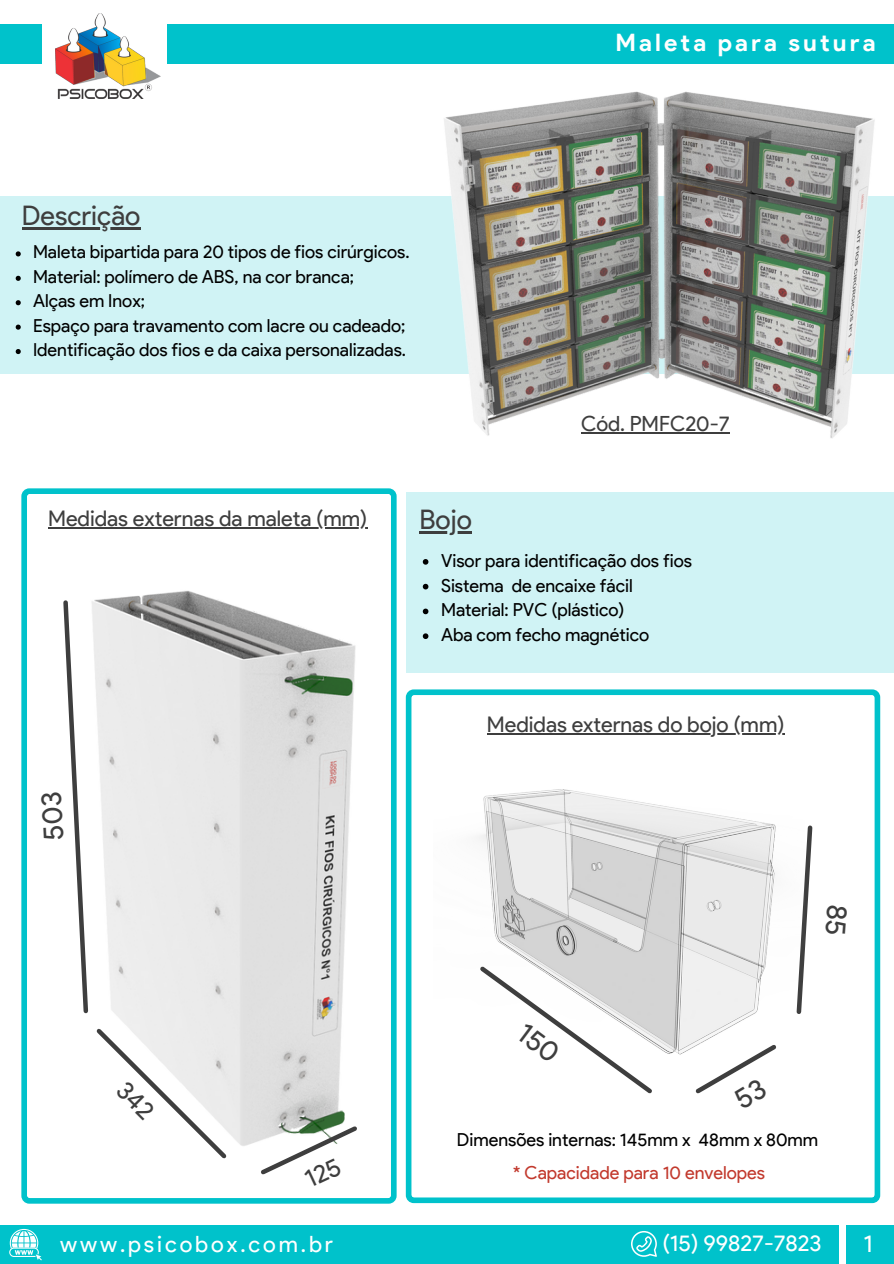
<style>
.page{position:relative;width:894px;height:1264px;background:#fff}
.page>*{position:absolute;margin:0;border:0;box-sizing:border-box;transform-origin:0 0}
.t1{font:27px "Product Sans";color:#3e3e3e}
.t2{font:700 24px "Product Sans";letter-spacing:.13em;color:#fff}
.t3{font:24px "Product Sans";color:#fff}
.t4{font:22.5px "Product Sans";letter-spacing:.13em;color:#fff}
.t5{font:22.5px "Product Sans";color:#fff}
.t6{font:21.6px "Product Sans";color:#3e3e3e}
.t7{font:21px "Product Sans";color:#3e3e3e}
.t8{font:18px "Product Sans";color:#000}
.t9{font:18px "Product Sans";color:#c2392d}
</style>
<div class="page">
<div style="left:167px;top:25px;width:726px;height:39px;background:#00c2cb"></div>
<img style="left:55px;top:14px;width:105px;height:84px">
<div style="left:845px;top:1225px;width:48px;height:38px;background:#00c2cb"></div>
<div style="left:0;top:25px;width:41px;height:39px;background:#00c2cb"></div>
<div style="left:0;top:196px;width:893px;height:177px;background:#d0f3f5"></div>
<svg style="left:21px;top:488px;width:375px;height:715px"></svg>
<img style="left:63px;top:559px;width:309px;height:611px">
<div style="left:405px;top:491px;width:488px;height:181px;background:#d0f3f5"></div>
<svg style="left:405px;top:689px;width:475px;height:514px"></svg>
<svg style="left:804px;top:823px;width:10px;height:193px"></svg>
<img style="left:433px;top:752px;width:371px;height:326px">
<img style="left:433px;top:91px;width:453px;height:347px">
<hr style="left:22px;top:227px;width:118px;height:2px;background:#3e3e3e">
<svg style="left:16px;top:251px;width:5px;height:5px"></svg>
<svg style="left:16px;top:276px;width:5px;height:5px"></svg>
<svg style="left:16px;top:300px;width:5px;height:5px"></svg>
<svg style="left:16px;top:324px;width:5px;height:6px"></svg>
<svg style="left:16px;top:349px;width:5px;height:5px"></svg>
<hr style="left:48px;top:527px;width:319px;height:1px;background:#3e3e3e">
<svg style="left:422px;top:559px;width:6px;height:5px"></svg>
<svg style="left:422px;top:584px;width:6px;height:5px"></svg>
<svg style="left:422px;top:608px;width:6px;height:6px"></svg>
<svg style="left:422px;top:633px;width:6px;height:6px"></svg>
<hr style="left:419px;top:531px;width:52px;height:2px;background:#3e3e3e">
<hr style="left:486px;top:733px;width:298px;height:2px;background:#3e3e3e">
<hr style="left:581px;top:432px;width:148px;height:1px;background:#3e3e3e">
<div style="left:0;top:1225px;width:838px;height:38px;background:#00c2cb"></div>
<svg style="left:9px;top:1228px;width:33px;height:32px"></svg>
<svg style="left:631px;top:1231px;width:25px;height:25px"></svg>
<svg style="left:476px;top:962px;width:180px;height:135px"></svg>
<svg style="left:691px;top:1040px;width:88px;height:69px"></svg>
<svg style="left:824px;top:905px;width:23px;height:30px"></svg>
<svg style="left:92px;top:1024px;width:138px;height:138px"></svg>
<svg style="left:41px;top:598px;width:49px;height:417px"></svg>
<svg style="left:257px;top:1122px;width:103px;height:65px"></svg>
<p class="t2" style="left:615px;top:28px;width:261px">Maleta para sutura</p>
<p class="t1" style="left:22px;top:199px;width:120px">Descrição</p>
<p class="t8" style="left:33px;top:241px;width:378px">Maleta bipartida para 20 tipos de fios cirúrgicos.</p>
<p class="t8" style="left:33px;top:265px;width:322px">Material: polímero de ABS, na cor branca;</p>
<p class="t8" style="left:33px;top:290px;width:113px">Alças em Inox;</p>
<p class="t8" style="left:33px;top:314px;width:373px">Espaço para travamento com lacre ou cadeado;</p>
<p class="t8" style="left:33px;top:339px;width:374px">Identificação dos fios e da caixa personalizadas.</p>
<p class="t7" style="left:581px;top:411px;width:150px">Cód. PMFC20-7</p>
<p class="t6" style="left:48px;top:505px;width:321px">Medidas externas da maleta (mm)</p>
<p class="t1" style="left:419px;top:502px;width:54px">Bojo</p>
<p class="t8" style="left:441px;top:549px;width:252px">Visor para identificação dos fios</p>
<p class="t8" style="left:441px;top:574px;width:193px">Sistema de encaixe fácil</p>
<p class="t8" style="left:441px;top:599px;width:185px">Material: PVC (plástico)</p>
<p class="t8" style="left:441px;top:624px;width:210px">Aba com fecho magnético</p>
<p class="t6" style="left:486px;top:711px;width:299px">Medidas externas do bojo (mm)</p>
<p class="t8" style="left:457px;top:1128px;width:362px">Dimensões internas: 145mm x 48mm x 80mm</p>
<p class="t9" style="left:512px;top:1161px;width:254px">* Capacidade para 10 envelopes</p>
<p class="t4" style="left:60px;top:1229px;width:274px">www.psicobox.com.br</p>
<p class="t5" style="left:662px;top:1228px;width:160px">(15) 99827-7823</p>
<p class="t3" style="left:863px;top:1229px;width:11px">1</p>
</div>
